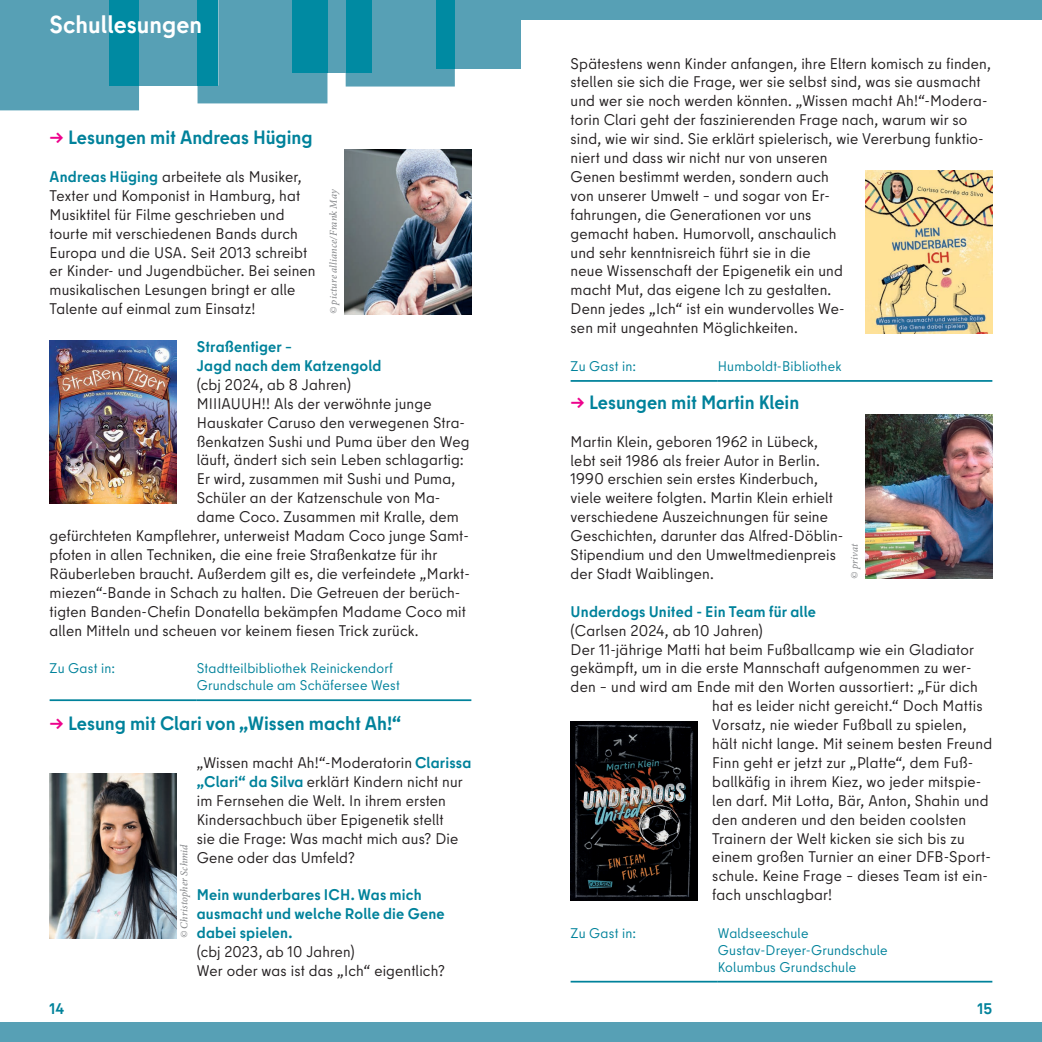
<style>
.page{position:relative;width:1042px;height:1042px;background:#fff}
.page>*{position:absolute;margin:0;border:0;box-sizing:border-box;transform-origin:0 0}
.t1{font:700 24.5px "Berlin Type";color:#fff}
.t2{font:700 19.25px "Berlin Type";color:#00829b}
.t3{font:15.4px/18.9px "Berlin Type";letter-spacing:.01em;color:#231f20}
.t4{font:700 15.4px/18.9px "Berlin Type";letter-spacing:.01em;color:#00829b}
.t5{font:14px/16.8px "Berlin Type";letter-spacing:.015em;color:#00829b}
.t6{font:italic 10.5px "Minion Pro";letter-spacing:.015em;color:#808285}
.s1{color:#ed028c}
.s2{font-weight:700;color:#00829b}
</style>
<div class="page">
<div style="left:0;top:0;width:139px;height:110px;background:#57a0b5"></div>
<div style="left:139px;top:0;width:58px;height:86px;background:#57a0b5"></div>
<div style="left:109px;top:0;width:30px;height:86px;background:#008aa2"></div>
<div style="left:197px;top:0;width:130px;height:103px;background:#57a0b5"></div>
<div style="left:197px;top:0;width:21px;height:86px;background:#008aa2"></div>
<div style="left:327px;top:0;width:19px;height:73px;background:#57a0b5"></div>
<div style="left:292px;top:0;width:35px;height:73px;background:#008aa2"></div>
<div style="left:346px;top:0;width:109px;height:87px;background:#57a0b5"></div>
<div style="left:346px;top:0;width:26px;height:73px;background:#008aa2"></div>
<div style="left:455px;top:0;width:66px;height:69px;background:#57a0b5"></div>
<div style="left:437px;top:0;width:18px;height:69px;background:#008aa2"></div>
<hr style="left:50px;top:699px;width:147px;height:2px;background:#00829b">
<hr style="left:197px;top:699px;width:274px;height:2px;background:#00829b">
<hr style="left:570px;top:380px;width:148px;height:2px;background:#00829b">
<hr style="left:718px;top:380px;width:274px;height:2px;background:#00829b">
<hr style="left:570px;top:981px;width:148px;height:1px;background:#00829b">
<hr style="left:718px;top:981px;width:274px;height:1px;background:#00829b">
<div style="left:521px;top:0;width:521px;height:20px;background:#57a0b5"></div>
<div style="left:0;top:1022px;width:1042px;height:20px;background:#57a0b5"></div>
<img style="left:344px;top:150px;width:127px;height:164px">
<img style="left:865px;top:170px;width:127px;height:163px">
<img style="left:50px;top:340px;width:127px;height:163px">
<img style="left:50px;top:773px;width:127px;height:165px">
<img style="left:865px;top:414px;width:127px;height:165px">
<img style="left:570px;top:721px;width:127px;height:179px">
<h1 class="t1" style="left:50px;top:9px;width:154px">Schullesungen</h1>
<p class="t2" style="left:50px;top:125px;width:264px"><span class="s1">→</span> Lesungen mit Andreas Hüging</p>
<p class="t3" style="left:50px;top:167px;width:267px"><span class="s2">Andreas Hüging</span> arbeitete als Musiker, Texter und Komponist in Hamburg, hat Musiktitel für Filme geschrieben und tourte mit verschiedenen Bands durch Europa und die USA. Seit 2013 schreibt er Kinder- und Jugendbücher. Bei seinen musikalischen Lesungen bringt er alle Talente auf einmal zum Einsatz!</p>
<p class="t4" style="left:197px;top:337px;width:186px">Straßentiger –<br>Jagd nach dem Katzengold</p>
<p class="t3" style="left:197px;top:375px;width:156px">(cbj 2024, ab 8 Jahren)</p>
<p class="t3" style="left:197px;top:394px;width:236px">MIIIAUUH!! Als der verwöhnte junge</p>
<p class="t3" style="left:197px;top:413px;width:270px">Hauskater Caruso den verwegenen Stra-</p>
<p class="t3" style="left:197px;top:432px;width:274px">ßenkatzen Sushi und Puma über den Weg</p>
<p class="t3" style="left:197px;top:451px;width:269px">läuft, ändert sich sein Leben schlagartig:</p>
<p class="t3" style="left:197px;top:470px;width:260px">Er wird, zusammen mit Sushi und Puma,</p>
<p class="t3" style="left:197px;top:488px;width:245px">Schüler an der Katzenschule von Ma-</p>
<p class="t3" style="left:197px;top:507px;width:263px">dame Coco. Zusammen mit Kralle, dem</p>
<p class="t3" style="left:50px;top:526px;width:421px">gefürchteten Kampflehrer, unterweist Madam Coco junge Samt-</p>
<p class="t3" style="left:50px;top:545px;width:389px">pfoten in allen Techniken, die eine freie Straßenkatze für ihr</p>
<p class="t3" style="left:50px;top:564px;width:422px">Räuberleben braucht. Außerdem gilt es, die verfeindete „Markt-</p>
<p class="t3" style="left:50px;top:583px;width:412px">miezen“-Bande in Schach zu halten. Die Getreuen der berüch-</p>
<p class="t3" style="left:50px;top:602px;width:418px">tigten Banden-Chefin Donatella bekämpfen Madame Coco mit</p>
<p class="t3" style="left:50px;top:621px;width:370px">allen Mitteln und scheuen vor keinem fiesen Trick zurück.</p>
<p class="t5" style="left:50px;top:660px;width:67px">Zu Gast in:</p>
<p class="t5" style="left:197px;top:660px;width:205px">Stadtteilbibliothek Reinickendorf<br>Grundschule am Schäfersee West</p>
<p class="t2" style="left:50px;top:711px;width:353px"><span class="s1">→</span> Lesung mit Clari von „Wissen macht Ah!“</p>
<p class="t3" style="left:197px;top:753px;width:276px">„Wissen macht Ah!“-Moderatorin <span class="s2">Clarissa „Clari“ da Silva</span> erklärt Kindern nicht nur im Fernsehen die Welt. In ihrem ersten Kindersachbuch über Epigenetik stellt<br>sie die Frage: Was macht mich aus? Die Gene oder das Umfeld?</p>
<p class="t4" style="left:197px;top:885px;width:249px">Mein wunderbares ICH. Was mich ausmacht und welche Rolle die Gene dabei spielen.</p>
<p class="t3" style="left:197px;top:942px;width:250px">(cbj 2023, ab 10 Jahren)<br>Wer oder was ist das „Ich“ eigentlich?</p>
<p class="t6" style="left:326px;top:314px;width:127px;rotate:-90deg">© picture alliance/Frank May</p>
<p class="t6" style="left:177px;top:938px;width:95px;rotate:-90deg">© Christopher Schmid</p>
<p class="t3" style="left:570px;top:54px;width:422px">Spätestens wenn Kinder anfangen, ihre Eltern komisch zu finden, stellen sie sich die Frage, wer sie selbst sind, was sie ausmacht und wer sie noch werden könnten. „Wissen macht Ah!“-Modera&shy;torin Clari geht der faszinierenden Frage nach, warum wir so sind, wie wir sind. Sie erklärt spielerisch, wie Vererbung funktio&shy;niert und dass wir nicht nur von unseren<br>Genen bestimmt werden, sondern auch<br>von unserer Umwelt – und sogar von Er-<br>fahrungen, die Generationen vor uns<br>gemacht haben. Humorvoll, anschaulich<br>und sehr kenntnisreich führt sie in die<br>neue Wissenschaft der Epigenetik ein und<br>macht Mut, das eigene Ich zu gestalten.<br>Denn jedes „Ich“ ist ein wundervolles We-<br>sen mit ungeahnten Möglichkeiten.</p>
<p class="t5" style="left:570px;top:358px;width:67px">Zu Gast in:</p>
<p class="t5" style="left:718px;top:358px;width:125px">Humboldt-Bibliothek</p>
<p class="t2" style="left:570px;top:390px;width:230px"><span class="s1">→</span> Lesungen mit Martin Klein</p>
<p class="t3" style="left:570px;top:432px;width:274px">Martin Klein, geboren 1962 in Lübeck, lebt seit 1986 als freier Autor in Berlin.<br>1990 erschien sein erstes Kinderbuch, viele weitere folgten. Martin Klein erhielt verschiedene Auszeichnungen für seine Geschichten, darunter das Alfred-Döblin-Stipendium und den Umweltmedienpreis der Stadt Waiblingen.</p>
<p class="t4" style="left:570px;top:602px;width:247px">Underdogs United - Ein Team für alle</p>
<p class="t3" style="left:570px;top:621px;width:194px">(Carlsen 2024, ab 10 Jahren)</p>
<p class="t3" style="left:570px;top:640px;width:405px">Der 11-jährige Matti hat beim Fußballcamp wie ein Gladiator</p>
<p class="t3" style="left:570px;top:659px;width:402px">gekämpft, um in die erste Mannschaft aufgenommen zu wer-</p>
<p class="t3" style="left:570px;top:677px;width:409px">den – und wird am Ende mit den Worten aussortiert: „Für dich</p>
<p class="t3" style="left:712px;top:696px;width:272px">hat es leider nicht gereicht.“ Doch Mattis</p>
<p class="t3" style="left:712px;top:715px;width:256px">Vorsatz, nie wieder Fußball zu spielen,</p>
<p class="t3" style="left:712px;top:734px;width:281px">hält nicht lange. Mit seinem besten Freund</p>
<p class="t3" style="left:712px;top:753px;width:262px">Finn geht er jetzt zur „Platte“, dem Fuß-</p>
<p class="t3" style="left:712px;top:772px;width:270px">ballkäfig in ihrem Kiez, wo jeder mitspie-</p>
<p class="t3" style="left:712px;top:791px;width:278px">len darf. Mit Lotta, Bär, Anton, Shahin und</p>
<p class="t3" style="left:712px;top:810px;width:255px">den anderen und den beiden coolsten</p>
<p class="t3" style="left:712px;top:829px;width:254px">Trainern der Welt kicken sie sich bis zu</p>
<p class="t3" style="left:712px;top:848px;width:280px">einem großen Turnier an einer DFB-Sport-</p>
<p class="t3" style="left:712px;top:866px;width:277px">schule. Keine Frage – dieses Team ist ein-</p>
<p class="t3" style="left:712px;top:885px;width:121px">fach unschlagbar!</p>
<p class="t5" style="left:570px;top:925px;width:67px">Zu Gast in:</p>
<p class="t5" style="left:718px;top:925px;width:171px">Waldseeschule<br>Gustav-Dreyer-Grundschule<br>Kolumbus Grundschule</p>
<p class="t6" style="left:847px;top:579px;width:37px;rotate:-90deg">© privat</p>
<p class="t4" style="left:50px;top:999px;width:16px">14</p>
<p class="t4" style="left:977px;top:999px;width:16px">15</p>
</div>
